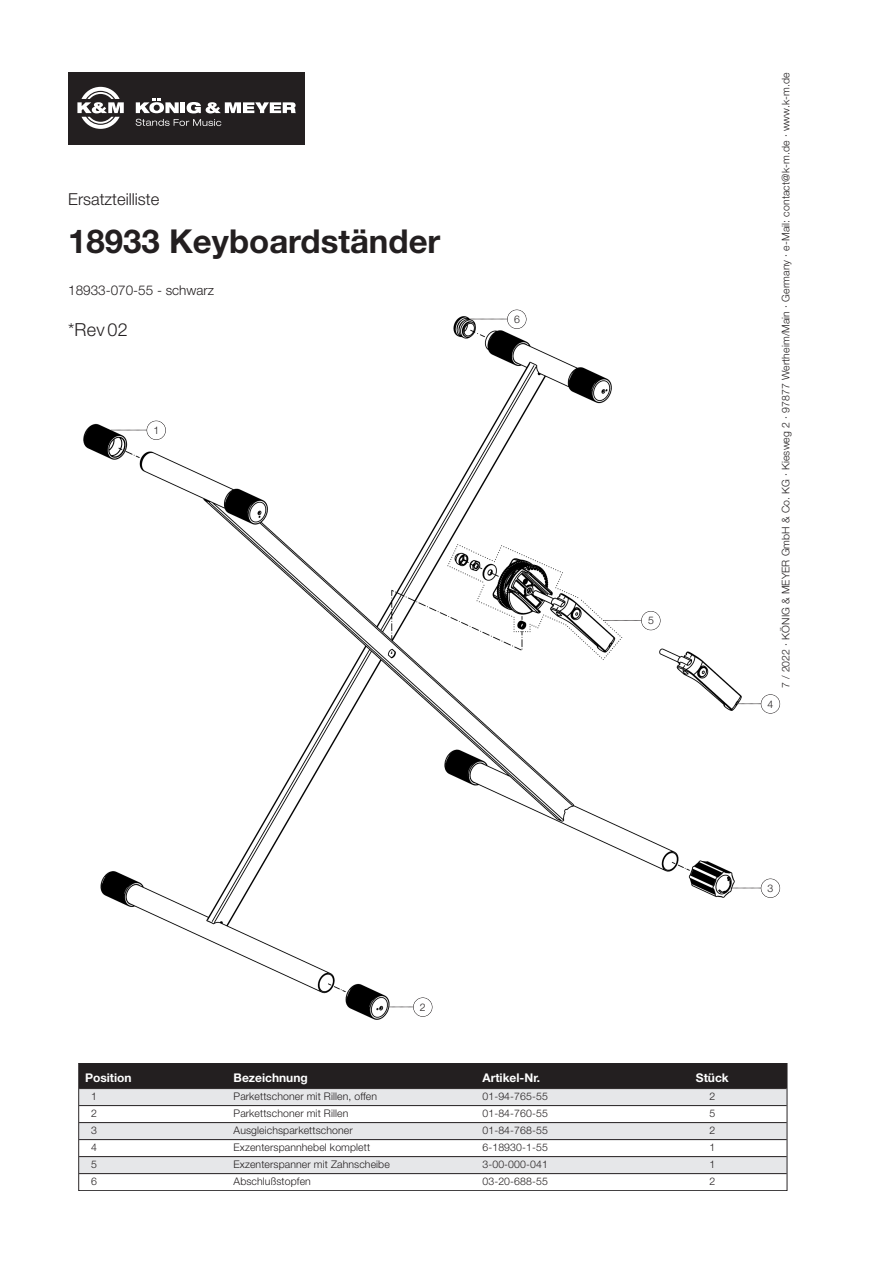
<style>
.page{position:relative;width:893px;height:1263px;background:#fff}
.page>*{position:absolute;margin:0;border:0;box-sizing:border-box;transform-origin:0 0}
.t1{font:700 33px "Helvetica Neue";color:#231f20}
.t2{font:300 18px "Helvetica Neue";color:#231f20}
.t3{font:300 16.5px "Helvetica Neue";color:#231f20}
.t4{font:300 13.5px "Helvetica Neue";color:#231f20}
.t5{font:700 12px "Helvetica Neue";color:#fff}
.t6{font:300 10.5px "Helvetica Neue";letter-spacing:.01em;color:#231f20}
</style>
<div class="page">
<img style="left:84px;top:317px;width:657px;height:702px">
<div style="left:79px;top:1063px;width:148px;height:26px;background:#231f20"></div>
<div style="left:227px;top:1063px;width:249px;height:26px;background:#231f20"></div>
<div style="left:476px;top:1063px;width:162px;height:26px;background:#231f20"></div>
<div style="left:638px;top:1063px;width:149px;height:26px;background:#231f20"></div>
<div style="left:79px;top:1089px;width:148px;height:17px;background:#e6e7e9"></div>
<div style="left:227px;top:1089px;width:249px;height:17px;background:#e6e7e9"></div>
<div style="left:476px;top:1089px;width:162px;height:17px;background:#e6e7e9"></div>
<div style="left:638px;top:1089px;width:149px;height:17px;background:#e6e7e9"></div>
<div style="left:79px;top:1123px;width:148px;height:17px;background:#e6e7e9"></div>
<div style="left:227px;top:1123px;width:249px;height:17px;background:#e6e7e9"></div>
<div style="left:476px;top:1123px;width:162px;height:17px;background:#e6e7e9"></div>
<div style="left:638px;top:1123px;width:149px;height:17px;background:#e6e7e9"></div>
<div style="left:79px;top:1157px;width:148px;height:17px;background:#e6e7e9"></div>
<div style="left:227px;top:1157px;width:249px;height:17px;background:#e6e7e9"></div>
<div style="left:476px;top:1157px;width:162px;height:17px;background:#e6e7e9"></div>
<div style="left:638px;top:1157px;width:149px;height:17px;background:#e6e7e9"></div>
<div style="left:79px;top:1063px;width:708px;height:128px;border:1px solid #282526"></div>
<hr style="left:79px;top:1088px;width:707px;height:1px;background:#231f20">
<hr style="left:79px;top:1105px;width:707px;height:1px;background:#231f20">
<hr style="left:79px;top:1122px;width:707px;height:1px;background:#231f20">
<hr style="left:79px;top:1139px;width:707px;height:1px;background:#231f20">
<hr style="left:79px;top:1156px;width:707px;height:1px;background:#231f20">
<hr style="left:79px;top:1173px;width:707px;height:1px;background:#231f20">
<div style="left:68px;top:72px;width:236px;height:73px;background:#231f20"></div>
<svg style="left:136px;top:119px;width:85px;height:7px"></svg>
<hr style="left:181px;top:102px;width:4px;height:11px;background:#fff">
<svg style="left:186px;top:102px;width:110px;height:11px"></svg>
<svg style="left:136px;top:99px;width:43px;height:14px"></svg>
<svg style="left:77px;top:87px;width:47px;height:42px"></svg>
<svg style="left:389px;top:1007px;width:24px;height:1px"></svg>
<div style="left:413px;top:998px;width:19px;height:19px;background:#fff;border-radius:50%"></div>
<div style="left:413px;top:997px;width:19px;height:20px;border:1px solid #231f20;border-radius:50%"></div>
<svg style="left:730px;top:888px;width:30px;height:1px"></svg>
<div style="left:760px;top:879px;width:20px;height:19px;border:1px solid #231f20;border-radius:50%"></div>
<svg style="left:736px;top:704px;width:24px;height:1px"></svg>
<div style="left:760px;top:694px;width:20px;height:20px;border:1px solid #231f20;border-radius:50%"></div>
<svg style="left:110px;top:430px;width:36px;height:1px"></svg>
<div style="left:147px;top:421px;width:19px;height:19px;background:#fff;border-radius:50%"></div>
<div style="left:146px;top:421px;width:20px;height:19px;border:1px solid #231f20;border-radius:50%"></div>
<svg style="left:603px;top:620px;width:38px;height:1px"></svg>
<div style="left:641px;top:611px;width:19px;height:19px;background:#fff;border-radius:50%"></div>
<div style="left:641px;top:611px;width:19px;height:19px;border:1px solid #231f20;border-radius:50%"></div>
<svg style="left:469px;top:319px;width:38px;height:1px"></svg>
<div style="left:507px;top:310px;width:19px;height:19px;background:#fff;border-radius:50%"></div>
<div style="left:507px;top:310px;width:19px;height:19px;border:1px solid #231f20;border-radius:50%"></div>
<h3 class="t3" style="left:68px;top:193px;width:92px">Ersatzteilliste</h3>
<h1 class="t1" style="left:68px;top:230px;width:373px">18933 Keyboardständer</h1>
<p class="t4" style="left:68px;top:285px;width:147px">18933-070-55 - schwarz</p>
<h2 class="t2" style="left:68px;top:323px;width:61px">*Rev 02</h2>
<p class="t6" style="left:153px;top:426px;width:7px">1</p>
<p class="t6" style="left:514px;top:315px;width:7px">6</p>
<p class="t6" style="left:648px;top:617px;width:7px">5</p>
<p class="t6" style="left:782px;top:688px;width:617px;rotate:-90deg">7 / 2022 · KÖNIG &amp; MEYER GmbH &amp; Co. KG · Kiesweg 2 · 97877 Wertheim/Main · Germany · e-Mail: contact@k-m.de · www.k-m.de</p>
<p class="t6" style="left:767px;top:700px;width:7px">4</p>
<p class="t6" style="left:767px;top:884px;width:7px">3</p>
<p class="t6" style="left:420px;top:1003px;width:7px">2</p>
<p class="t5" style="left:85px;top:1073px;width:48px">Position</p>
<p class="t5" style="left:233px;top:1073px;width:76px">Bezeichnung</p>
<p class="t5" style="left:482px;top:1073px;width:59px">Artikel-Nr.</p>
<p class="t5" style="left:696px;top:1073px;width:34px">Stück</p>
<p class="t6" style="left:91px;top:1092px;width:7px">1</p>
<p class="t6" style="left:233px;top:1092px;width:145px">Parkettschoner mit Rillen, offen</p>
<p class="t6" style="left:482px;top:1092px;width:67px">01-94-765-55</p>
<p class="t6" style="left:709px;top:1092px;width:7px">2</p>
<p class="t6" style="left:91px;top:1109px;width:7px">2</p>
<p class="t6" style="left:233px;top:1109px;width:116px">Parkettschoner mit Rillen</p>
<p class="t6" style="left:482px;top:1109px;width:67px">01-84-760-55</p>
<p class="t6" style="left:709px;top:1109px;width:7px">5</p>
<p class="t6" style="left:91px;top:1126px;width:7px">3</p>
<p class="t6" style="left:233px;top:1126px;width:121px">Ausgleichsparkettschoner</p>
<p class="t6" style="left:482px;top:1126px;width:67px">01-84-768-55</p>
<p class="t6" style="left:709px;top:1126px;width:7px">2</p>
<p class="t6" style="left:91px;top:1143px;width:7px">4</p>
<p class="t6" style="left:233px;top:1143px;width:138px">Exzenterspannhebel komplett</p>
<p class="t6" style="left:482px;top:1143px;width:67px">6-18930-1-55</p>
<p class="t6" style="left:709px;top:1143px;width:7px">1</p>
<p class="t6" style="left:91px;top:1160px;width:7px">5</p>
<p class="t6" style="left:233px;top:1160px;width:158px">Exzenterspanner mit Zahnscheibe</p>
<p class="t6" style="left:482px;top:1160px;width:67px">3-00-000-041</p>
<p class="t6" style="left:709px;top:1160px;width:7px">1</p>
<p class="t6" style="left:91px;top:1177px;width:7px">6</p>
<p class="t6" style="left:233px;top:1177px;width:79px">Abschlußstopfen</p>
<p class="t6" style="left:482px;top:1177px;width:67px">03-20-688-55</p>
<p class="t6" style="left:709px;top:1177px;width:7px">2</p>
</div>
